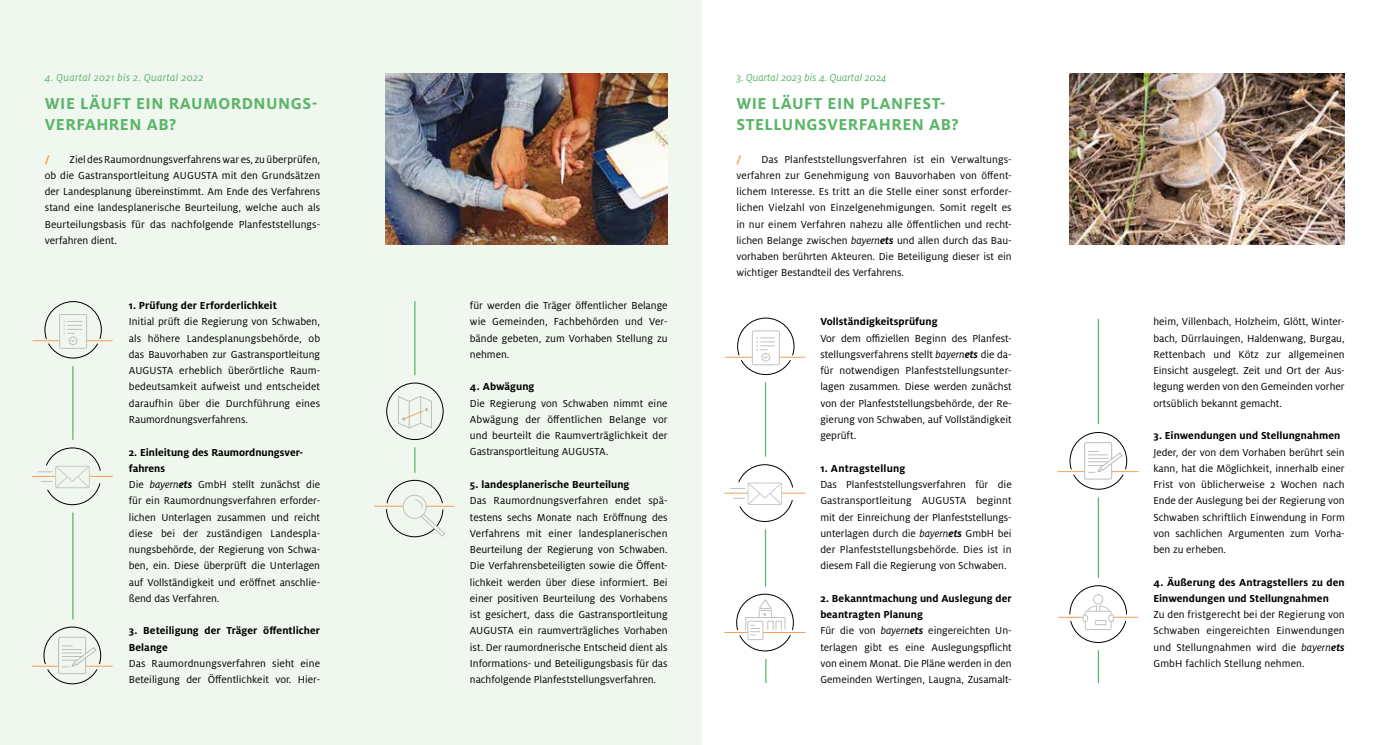
<style>
.page{position:relative;width:1382px;height:745px;background:#fff}
.page>*{position:absolute;margin:0;border:0;box-sizing:border-box;transform-origin:0 0}
.t1{font:700 17.5px/21px "Milo Pro";letter-spacing:.03em;color:#5ab569}
.t2{font:11.25px/16.2px "Milo Pro";color:#000;text-align:justify}
.t3{font:700 11.25px/16.2px "Milo Pro";letter-spacing:.005em;color:#000}
.t4{font:italic 11.25px "Milo Pro";letter-spacing:.015em;color:#5ab569}
.t5{font:700 11.25px "Milo Pro";color:#f5a056}
.s1{font-style:italic}
.s2{font-weight:700;font-style:italic}
.s3{font-weight:700}
</style>
<div class="page">
<div style="left:0;top:0;width:702px;height:744px;background:#eff7ee"></div>
<hr style="left:72px;top:366px;width:2px;height:73px;background:#5ab569">
<hr style="left:765px;top:382px;width:1px;height:74px;background:#5ab569">
<hr style="left:765px;top:529px;width:1px;height:57px;background:#5ab569">
<hr style="left:1098px;top:497px;width:1px;height:80px;background:#5ab569">
<img style="left:1069px;top:73px;width:276px;height:171px">
<img style="left:386px;top:73px;width:282px;height:171px">
<svg style="left:33px;top:301px;width:79px;height:57px"></svg>
<svg style="left:32px;top:447px;width:81px;height:58px"></svg>
<hr style="left:72px;top:512px;width:2px;height:106px;background:#5ab569">
<svg style="left:726px;top:317px;width:79px;height:58px"></svg>
<svg style="left:725px;top:464px;width:80px;height:57px"></svg>
<hr style="left:763px;top:631px;width:42px;height:1px;background:#f5a056">
<svg style="left:725px;top:593px;width:69px;height:58px"></svg>
<svg style="left:1058px;top:585px;width:80px;height:57px"></svg>
<svg style="left:32px;top:626px;width:80px;height:57px"></svg>
<div style="left:386px;top:382px;width:57px;height:57px;border:1px solid #000;border-radius:50%"></div>
<svg style="left:398px;top:396px;width:34px;height:32px"></svg>
<svg style="left:374px;top:479px;width:80px;height:58px"></svg>
<hr style="left:414px;top:301px;width:1px;height:73px;background:#5ab569">
<svg style="left:414px;top:447px;width:1px;height:25px"></svg>
<svg style="left:765px;top:659px;width:1px;height:23px"></svg>
<hr style="left:1098px;top:319px;width:1px;height:104px;background:#5ab569">
<svg style="left:1058px;top:432px;width:80px;height:57px"></svg>
<hr style="left:1098px;top:650px;width:1px;height:32px;background:#5ab569">
<p class="t4" style="left:45px;top:72px;width:160px">4. Quartal 2021 bis 2. Quartal 2022</p>
<p class="t4" style="left:736px;top:72px;width:152px">3. Quartal 2023 bis 4. Quartal 2024</p>
<h1 class="t1" style="left:45px;top:93px;width:274px">WIE LÄUFT EIN RAUMORDNUNGS-<br>VERFAHREN AB?</h1>
<h1 class="t1" style="left:736px;top:93px;width:224px">WIE LÄUFT EIN PLANFEST-<br>STELLUNGSVERFAHREN AB?</h1>
<p class="t2" style="left:736px;top:151px;width:277px;text-indent:25px">Das Planfeststellungsverfahren ist ein Verwaltungs&shy;verfahren zur Genehmigung von Bauvorhaben von öffent&shy;lichem Interesse. Es tritt an die Stelle einer sonst erforder&shy;lichen Vielzahl von Einzelgenehmigungen. Somit regelt es in nur einem Verfahren nahezu alle öffentlichen und recht&shy;lichen Belange zwischen <span class="s1">bayern</span><span class="s2">ets</span> und allen durch das Bau&shy;vorhaben berührten Akteuren. Die Beteiligung dieser ist ein wichtiger Bestandteil des Verfahrens.</p>
<p class="t2" style="left:45px;top:151px;width:277px;text-indent:25px">Ziel des Raumordnungsverfahrens war es, zu überprüfen, ob die Gastransportleitung AUGUSTA mit den Grundsätzen der Landesplanung übereinstimmt. Am Ende des Verfahrens stand eine landesplanerische Beurteilung, welche auch als Beurteilungsbasis für das nachfolgende Planfeststellungs&shy;verfahren dient.</p>
<p class="t5" style="left:736px;top:152px;width:7px">/</p>
<p class="t5" style="left:45px;top:152px;width:7px">/</p>
<p class="t3" style="left:129px;top:297px;width:150px">1. Prüfung der Erforderlichkeit</p>
<p class="t2" style="left:129px;top:313px;width:193px">Initial prüft die Regierung von Schwaben, als höhere Landesplanungsbehörde, ob das Bauvorhaben zur Gastransportleitung AUGUSTA erheblich überörtliche Raum&shy;bedeutsamkeit aufweist und entscheidet daraufhin über die Durchführung eines Raumordnungsverfahrens.</p>
<p class="t2" style="left:129px;top:443px;width:193px;text-align:left"><span class="s3">2. Einleitung des Raumordnungsver&shy;fahrens<br></span>Die <span class="s1">bayern</span><span class="s2">ets</span> GmbH stellt zunächst die für ein Raumordnungsverfahren erforder&shy;lichen Unterlagen zusammen und reicht diese bei der zuständigen Landespla&shy;nungsbehörde, der Regierung von Schwa&shy;ben, ein. Diese überprüft die Unterlagen auf Vollständigkeit und eröffnet anschlie&shy;ßend das Verfahren.</p>
<p class="t3" style="left:129px;top:622px;width:193px">3. Beteiligung der Träger öffentlicher<br>Belange</p>
<p class="t2" style="left:129px;top:655px;width:193px">Das Raumordnungsverfahren sieht eine<br>Beteiligung der Öffentlichkeit vor. Hier-</p>
<p class="t2" style="left:470px;top:297px;width:199px">für werden die Träger öffentlicher Belange wie Gemeinden, Fachbehörden und Ver&shy;bände gebeten, zum Vorhaben Stellung zu nehmen.</p>
<p class="t3" style="left:470px;top:378px;width:66px">4. Abwägung</p>
<p class="t2" style="left:470px;top:395px;width:199px">Die Regierung von Schwaben nimmt eine Abwägung der öffentlichen Belange vor und beurteilt die Raumverträglichkeit der Gastransportleitung AUGUSTA.</p>
<p class="t3" style="left:470px;top:476px;width:161px">5. landesplanerische Beurteilung</p>
<p class="t2" style="left:470px;top:492px;width:199px">Das Raumordnungsverfahren endet spä&shy;testens sechs Monate nach Eröffnung des Verfahrens mit einer landesplanerischen Beurteilung der Regierung von Schwaben.<br>Die Verfahrensbeteiligten sowie die Öffent&shy;lichkeit werden über diese informiert. Bei einer positiven Beurteilung des Vorhabens ist gesichert, dass die Gastransportleitung AUGUSTA ein raumverträgliches Vorhaben ist. Der raumordnerische Entscheid dient als Informations- und Beteiligungsbasis für das nachfolgende Planfeststellungsverfahren.</p>
<p class="t3" style="left:820px;top:313px;width:119px">Vollständigkeitsprüfung</p>
<p class="t2" style="left:820px;top:330px;width:193px">Vor dem offiziellen Beginn des Planfest&shy;stellungsverfahrens stellt <span class="s1">bayern</span><span class="s2">ets</span> die da&shy;für notwendigen Planfeststellungsunter&shy;lagen zusammen. Diese werden zunächst von der Planfeststellungsbehörde, der Re&shy;gierung von Schwaben, auf Vollständigkeit geprüft.</p>
<p class="t3" style="left:820px;top:460px;width:87px">1. Antragstellung</p>
<p class="t2" style="left:820px;top:476px;width:193px">Das Planfeststellungsverfahren für die Gastransportleitung AUGUSTA beginnt mit der Einreichung der Planfeststellungs&shy;unterlagen durch die <span class="s1">bayern</span><span class="s2">ets</span> GmbH bei der Planfeststellungsbehörde. Dies ist in diesem Fall die Regierung von Schwaben.</p>
<p class="t2" style="left:820px;top:590px;width:193px;text-align:left"><span class="s3">2. Bekanntmachung und Auslegung der beantragten Planung<br></span>Für die von <span class="s1">bayern</span><span class="s2">ets</span> eingereichten Un&shy;terlagen gibt es eine Auslegungspflicht von einem Monat. Die Pläne werden in den Gemeinden Wertingen, Laugna, Zusamalt-</p>
<p class="t2" style="left:1153px;top:313px;width:193px">heim, Villenbach, Holzheim, Glött, Winter&shy;bach, Dürrlauingen, Haldenwang, Burgau, Rettenbach und Kötz zur allgemeinen Einsicht ausgelegt. Zeit und Ort der Aus&shy;legung werden von den Gemeinden vorher ortsüblich bekannt gemacht.</p>
<p class="t3" style="left:1153px;top:427px;width:188px">3. Einwendungen und Stellungnahmen</p>
<p class="t2" style="left:1153px;top:443px;width:193px">Jeder, der von dem Vorhaben berührt sein kann, hat die Möglichkeit, innerhalb einer Frist von üblicherweise 2 Wochen nach Ende der Auslegung bei der Regierung von Schwaben schriftlich Einwendung in Form von sachlichen Argumenten zum Vorha&shy;ben zu erheben.</p>
<p class="t3" style="left:1153px;top:573px;width:193px">4. Äußerung des Antragstellers zu den<br>Einwendungen und Stellungnahmen</p>
<p class="t2" style="left:1153px;top:606px;width:193px">Zu den fristgerecht bei der Regierung von Schwaben eingereichten Einwendungen und Stellungnahmen wird die <span class="s1">bayern</span><span class="s2">ets </span>GmbH fachlich Stellung nehmen.</p>
</div>
